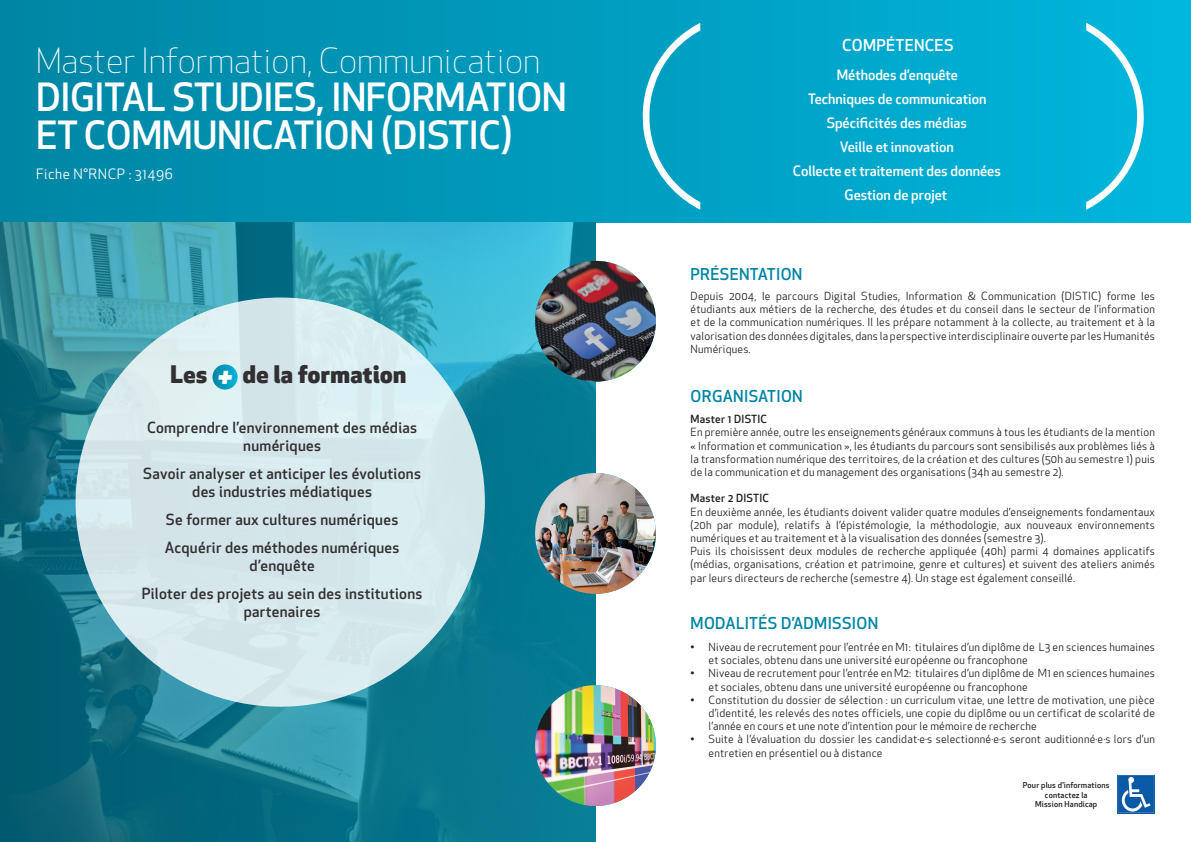
<style>
.page{position:relative;width:1191px;height:842px;background:#fff}
.page>*{position:absolute;margin:0;border:0;box-sizing:border-box;transform-origin:0 0}
.t1{font:500 38px/38px "Apex New";letter-spacing:-.01em;color:#fff}
.t2{font:300 34px "Apex New";color:#fff}
.t3{font:800 23.6px "Apex New";letter-spacing:.02em;color:#312f30}
.t4{font:500 16px "Apex New";letter-spacing:.02em;color:#0085a3}
.t5{font:500 16px "Apex New";letter-spacing:.02em;color:#fff}
.t6{font:500 15px/18px "Apex New";letter-spacing:.02em;color:#312f30;text-align:center}
.t7{font:500 14px/24px "Apex New";color:#fff;text-align:center}
.t8{font:14px "Apex New";letter-spacing:.04em;color:#fff}
.t9{font:11px/13.2px "Apex New";letter-spacing:.02em;color:#231f20}
.t10{font:500 11px "Apex New";letter-spacing:.02em;color:#231f20}
.t11{font:500 8px/9.6px "Apex New";letter-spacing:.02em;color:#231f20;text-align:center}
.s1{font-style:italic;font-size:25.3px;color:#fff}
</style>
<div class="page">
<div style="left:0;top:0;width:1191px;height:223px;background:linear-gradient(to right,#0085a3,#00b5dc)"></div>
<img style="left:0;top:223px;width:595px;height:619px">
<img style="left:535px;top:261px;width:121px;height:121px;border-radius:60px">
<img style="left:535px;top:473px;width:121px;height:121px;border-radius:60px">
<img style="left:535px;top:685px;width:121px;height:121px;border-radius:60px">
<svg style="left:642px;top:23px;width:58px;height:187px;background:#21abca"></svg>
<svg style="left:1086px;top:23px;width:57px;height:187px;background:#22bdde"></svg>
<div style="left:76px;top:297px;width:409px;height:410px;background:#d6e8ec;border-radius:50%"></div>
<svg style="left:212px;top:364px;width:26px;height:26px"></svg>
<img style="left:1117px;top:776px;width:38px;height:38px">
<h2 class="t2" style="left:36px;top:40px;width:506px">Master Information, Communication</h2>
<h1 class="t1" style="left:36px;top:78px;width:532px">DIGITAL STUDIES, INFORMATION<br>ET COMMUNICATION (DISTIC)</h1>
<p class="t8" style="left:36px;top:165px;width:138px">Fiche N°RNCP : 31496</p>
<h3 class="t3" style="left:171px;top:358px;width:237px">Les <span class="s1">+</span> de la formation</h3>
<h3 class="t6" style="left:147px;top:418px;width:272px">Comprendre l’environnement des médias numériques</h3>
<h3 class="t6" style="left:143px;top:464px;width:279px">Savoir analyser et anticiper les évolutions des industries médiatiques</h3>
<h3 class="t6" style="left:165px;top:505px;width:236px;line-height:28px;text-align:left">Se former aux cultures numériques<br>Acquérir des méthodes numériques</h3>
<h3 class="t6" style="left:142px;top:551px;width:282px;line-height:28px">d’enquête<br>Piloter des projets au sein des institutions</h3>
<h3 class="t6" style="left:244px;top:602px;width:78px">partenaires</h3>
<h3 class="t5" style="left:842px;top:35px;width:113px">COMPÉTENCES</h3>
<p class="t7" style="left:793px;top:63px;width:210px">Méthodes d’enquête<br>Techniques de communication<br>Spécificités des médias<br>Veille et innovation<br>Collecte et traitement des données<br>Gestion de projet</p>
<h3 class="t4" style="left:690px;top:263px;width:113px">PRÉSENTATION</h3>
<p class="t9" style="left:690px;top:289px;width:466px;text-align:justify">Depuis 2004, le parcours Digital Studies, Information &amp; Communication (DISTIC) forme les étudiants aux métiers de la recherche, des études et du conseil dans le secteur de l’information et de la communication numériques. Il les prépare notamment à la collecte, au traitement et à la valorisation des données digitales, dans la perspective interdisciplinaire ouverte par les Humanités Numériques.</p>
<h3 class="t4" style="left:690px;top:385px;width:114px">ORGANISATION</h3>
<p class="t10" style="left:690px;top:412px;width:78px">Master 1 DISTIC</p>
<p class="t9" style="left:690px;top:426px;width:466px;text-align:justify">En première année, outre les enseignements généraux communs à tous les étudiants de la mention « Information et communication », les étudiants du parcours sont sensibilisés aux problèmes liés à la transformation numérique des territoires, de la création et des cultures (50h au semestre 1) puis de la communication et du management des organisations (34h au semestre 2).</p>
<p class="t10" style="left:690px;top:491px;width:80px">Master 2 DISTIC</p>
<p class="t9" style="left:690px;top:505px;width:466px">En deuxième année, les étudiants doivent valider quatre modules d’enseignements fondamentaux (20h par module), relatifs à l’épistémologie, la méthodologie, aux nouveaux environnements numériques et au traitement et à la visualisation des données (semestre 3).<br>Puis ils choisissent deux modules de recherche appliquée (40h) parmi 4 domaines applicatifs (médias, organisations, création et patrimoine, genre et cultures) et suivent des ateliers animés par leurs directeurs de recherche (semestre 4). Un stage est également conseillé.</p>
<h3 class="t4" style="left:690px;top:612px;width:189px">MODALITÉS D’ADMISSION</h3>
<p class="t9" style="left:708px;top:640px;width:448px;text-indent:-18px">• Niveau de recrutement pour l’entrée en M1: titulaires d’un diplôme de L3 en sciences humaines et sociales, obtenu dans une université européenne ou francophone</p>
<p class="t9" style="left:708px;top:667px;width:448px;text-indent:-18px">• Niveau de recrutement pour l’entrée en M2: titulaires d’un diplôme de M1 en sciences humaines et sociales, obtenu dans une université européenne ou francophone</p>
<p class="t9" style="left:708px;top:693px;width:448px;text-align:justify;text-indent:-18px">• Constitution du dossier de sélection : un curriculum vitae, une lettre de motivation, une pièce d’identité, les relevés des notes officiels, une copie du diplôme ou un certificat de scolarité de l’année en cours et une note d’intention pour le mémoire de recherche</p>
<p class="t9" style="left:708px;top:733px;width:448px;text-indent:-18px">• Suite à l’évaluation du dossier les candidat·e·s selectionné·e·s seront auditionné·e·s lors d’un entretien en présentiel ou à distance</p>
<p class="t11" style="left:1023px;top:780px;width:88px">Pour plus d’informations contactez la<br>Mission Handicap</p>
</div>
